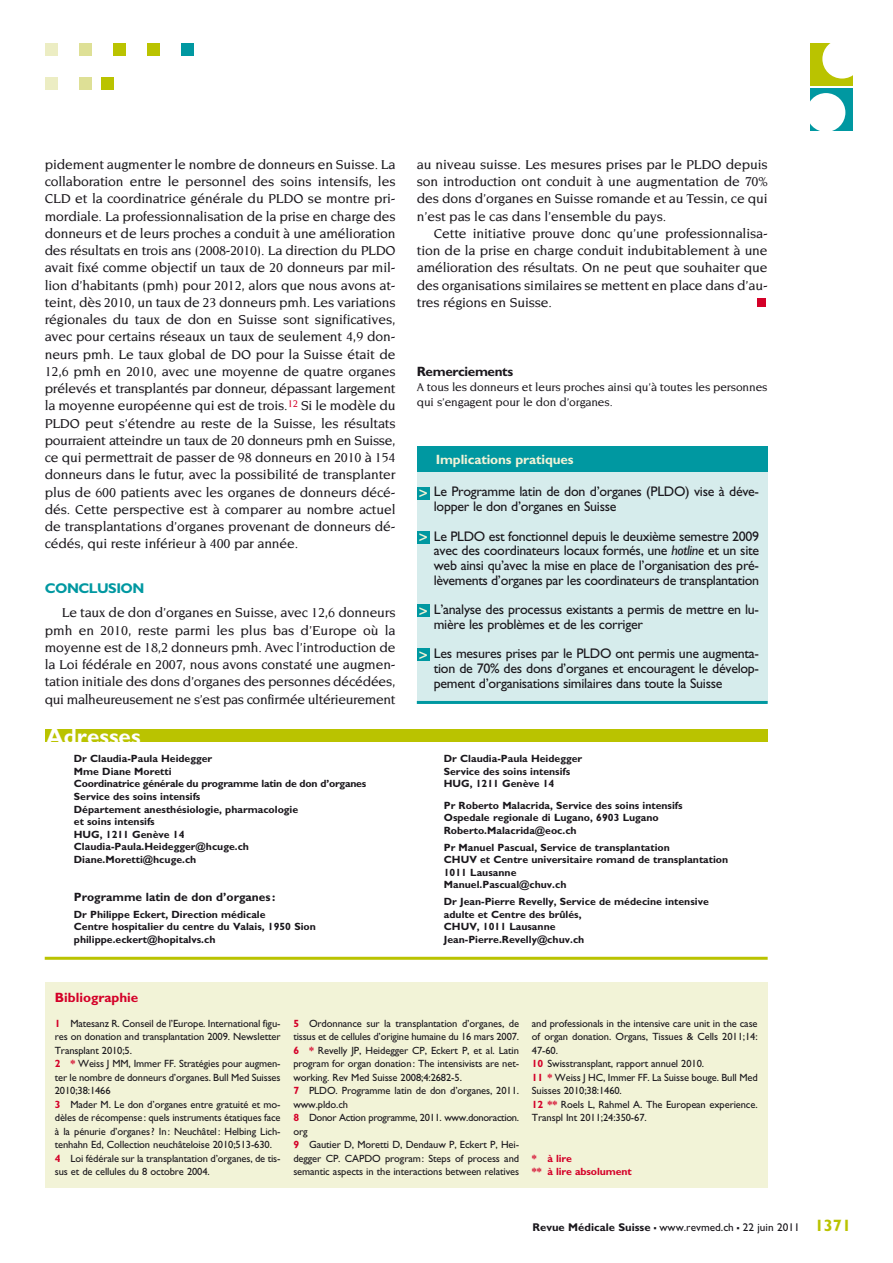
<style>
.page{position:relative;width:893px;height:1263px;background:#fff}
.page>*{position:absolute;margin:0;border:0;box-sizing:border-box;transform-origin:0 0}
.t1{font:700 22.5px "Gill Sans";color:#fff}
.t2{font:700 14.1px "Gill Sans";letter-spacing:-.035em;color:#0098a1}
.t3{font:500 13.95px/17.2px "Novarese";letter-spacing:-.01em;color:#1a171c;text-align:justify}
.t4{font:13.95px/14.7px "Gill Sans";letter-spacing:-.02em;color:#1a171c}
.t5{font:700 13.5px "Gill Sans";letter-spacing:-.01em;color:#f2f3d7}
.t6{font:700 13.5px "Gill Sans";color:#d40028}
.t7{font:700 13.5px "Gill Sans";letter-spacing:-.025em;color:#1a171c}
.t8{font:500 12px/15px "Novarese";letter-spacing:-.01em;color:#1a171c}
.t9{font:700 12px "Gill Sans";color:#1a171c}
.t10{font:11.25px "Gill Sans";color:#1a171c}
.t11{font:10.5px/13.5px "Gill Sans";letter-spacing:-.01em;color:#1a171c}
.t12{font:700 10.5px/12.6px "Gill Sans";color:#1a171c}
.t13{font:700 10.5px/13.5px "Gill Sans";letter-spacing:-.01em;color:#d40028}
.s1{font-family:"Insignia";font-size:15px;color:#f2f3d7}
.s2{font-style:italic}
.s3{font-weight:700;color:#d40028}
.s4{font-weight:700}
.s5{font-weight:700;font-size:16.5px}
.s6{font-weight:700;font-size:16.5px;color:#bac300}
</style>
<div class="page">
<div style="left:181px;top:43px;width:13px;height:13px;background:#0098a1"></div>
<div style="left:147px;top:43px;width:13px;height:13px;background:#bac300"></div>
<div style="left:113px;top:43px;width:13px;height:13px;background:#bac300"></div>
<div style="left:79px;top:43px;width:13px;height:13px;background:#dee096"></div>
<div style="left:45px;top:43px;width:12px;height:13px;background:#ecedc3"></div>
<div style="left:101px;top:77px;width:13px;height:13px;background:#bac300"></div>
<div style="left:79px;top:77px;width:13px;height:13px;background:#dee096"></div>
<div style="left:45px;top:77px;width:12px;height:13px;background:#ecedc3"></div>
<div style="left:758px;top:298px;width:8px;height:9px;background:#d40028"></div>
<div style="left:810px;top:43px;width:42px;height:43px;background:#bac300"></div>
<div style="left:822px;top:39px;width:40px;height:40px;background:#fff;border-radius:50%"></div>
<div style="left:810px;top:88px;width:42px;height:43px;background:#0098a1"></div>
<div style="left:806px;top:93px;width:39px;height:39px;background:#fff;border-radius:50%"></div>
<div style="left:45px;top:983px;width:723px;height:205px;background:#f2f3d7"></div>
<div style="left:417px;top:472px;width:351px;height:230px;background:#d6ecec"></div>
<div style="left:417px;top:446px;width:351px;height:26px;background:#0098a1"></div>
<hr style="left:417px;top:701px;width:351px;height:3px;background:#0098a1">
<div style="left:417px;top:487px;width:13px;height:13px;background:#0098a1"></div>
<div style="left:417px;top:531px;width:13px;height:13px;background:#0098a1"></div>
<div style="left:417px;top:604px;width:13px;height:13px;background:#0098a1"></div>
<div style="left:417px;top:648px;width:13px;height:13px;background:#0098a1"></div>
<div style="left:45px;top:729px;width:723px;height:13px;background:#bac300"></div>
<hr style="left:45px;top:957px;width:723px;height:3px;background:#bac300">
<p class="t3" style="left:45px;top:156px;width:352px">pidement augmenter le nombre de donneurs en Suisse. La collaboration entre le personnel des soins intensifs, les CLD et la coordinatrice générale du PLDO se montre pri&shy;mordiale. La professionnalisation de la prise en charge des donneurs et de leurs proches a conduit à une amélioration des résultats en trois ans (2008-2010). La direction du PLDO avait fixé comme objectif un taux de 20 donneurs par mil&shy;lion d’habitants (pmh) pour 2012, alors que nous avons at&shy;teint, dès 2010, un taux de 23 donneurs pmh. Les variations régionales du taux de don en Suisse sont significatives, avec pour certains réseaux un taux de seulement 4,9 don&shy;neurs pmh. Le taux global de DO pour la Suisse était de 12,6 pmh en 2010, avec une moyenne de quatre organes prélevés et transplantés par donneur, dépassant largement la moyenne européenne qui est de trois.<sup>12</sup> Si le modèle du PLDO peut s’étendre au reste de la Suisse, les résultats pourraient atteindre un taux de 20 donneurs pmh en Suisse, ce qui permettrait de passer de 98 donneurs en 2010 à 154 donneurs dans le futur, avec la possibilité de transplanter plus de 600 patients avec les organes de donneurs décé&shy;dés. Cette perspective est à comparer au nombre actuel de transplantations d’organes provenant de donneurs dé&shy;cédés, qui reste inférieur à 400 par année.</p>
<p class="t2" style="left:45px;top:580px;width:101px">CONCLUSION</p>
<p class="t3" style="left:45px;top:604px;width:352px;text-indent:17px">Le taux de don d’organes en Suisse, avec 12,6 donneurs pmh en 2010, reste parmi les plus bas d’Europe où la moyenne est de 18,2 donneurs pmh. Avec l’introduction de la Loi fédérale en 2007, nous avons constaté une augmen&shy;tation initiale des dons d’organes des personnes décédées, qui malheureusement ne s’est pas confirmée ultérieurement</p>
<p class="t1" style="left:46px;top:723px;width:96px">Adresses</p>
<p class="t12" style="left:74px;top:752px;width:294px">Dr Claudia-Paula Heidegger<br>Mme Diane Moretti<br>Coordinatrice générale du programme latin de don d’organes<br>Service des soins intensifs<br>Département anesthésiologie, pharmacologie<br>et soins intensifs<br>HUG, 1211 Genève 14<br>Claudia-Paula.Heidegger@hcuge.ch<br>Diane.Moretti@hcuge.ch</p>
<p class="t9" style="left:74px;top:890px;width:203px">Programme latin de don d’organes :</p>
<p class="t12" style="left:74px;top:908px;width:243px">Dr Philippe Eckert, Direction médicale<br>Centre hospitalier du centre du Valais, 1950 Sion philippe.eckert@hopitalvs.ch</p>
<p class="t6" style="left:55px;top:989px;width:85px">Bibliographie</p>
<p class="t3" style="left:417px;top:156px;width:352px">au niveau suisse. Les mesures prises par le PLDO depuis</p>
<p class="t3" style="left:417px;top:173px;width:352px">son introduction ont conduit à une augmentation de 70%</p>
<p class="t3" style="left:417px;top:190px;width:352px">des dons d’organes en Suisse romande et au Tessin, ce qui</p>
<p class="t3" style="left:417px;top:207px;width:251px">n’est pas le cas dans l’ensemble du pays.</p>
<p class="t3" style="left:434px;top:225px;width:335px">Cette initiative prouve donc qu’une professionnalisa-</p>
<p class="t3" style="left:417px;top:242px;width:352px">tion de la prise en charge conduit indubitablement à une</p>
<p class="t3" style="left:417px;top:259px;width:352px">amélioration des résultats. On ne peut que souhaiter que</p>
<p class="t3" style="left:417px;top:276px;width:352px">des organisations similaires se mettent en place dans d’au-</p>
<p class="t3" style="left:417px;top:294px;width:137px">tres régions en Suisse.</p>
<p class="t7" style="left:417px;top:363px;width:98px">Remerciements</p>
<p class="t8" style="left:417px;top:379px;width:352px">A tous les donneurs et leurs proches ainsi qu’à toutes les personnes qui s’engagent pour le don d’organes.</p>
<p class="t5" style="left:436px;top:451px;width:139px">Implications pratiques</p>
<p class="t4" style="left:434px;top:484px;width:327px;text-indent:-15px"><span class="s1">&gt;</span> Le Programme latin de don d’organes (PLDO) vise à déve&shy;lopper le don d’organes en Suisse</p>
<p class="t4" style="left:434px;top:528px;width:327px;text-align:justify;text-indent:-15px"><span class="s1">&gt;</span> Le PLDO est fonctionnel depuis le deuxième semestre 2009 avec des coordinateurs locaux formés, une <span class="s2">hotline</span> et un site web ainsi qu’avec la mise en place de l’organisation des pré&shy;lèvements d’organes par les coordinateurs de transplantation</p>
<p class="t4" style="left:434px;top:602px;width:327px;text-indent:-15px"><span class="s1">&gt;</span> L’analyse des processus existants a permis de mettre en lu&shy;mière les problèmes et de les corriger</p>
<p class="t4" style="left:434px;top:646px;width:327px;text-align:justify;text-indent:-15px"><span class="s1">&gt;</span> Les mesures prises par le PLDO ont permis une augmenta&shy;tion de 70% des dons d’organes et encouragent le dévelop&shy;pement d’organisations similaires dans toute la Suisse</p>
<p class="t12" style="left:444px;top:752px;width:140px">Dr Claudia-Paula Heidegger<br>Service des soins intensifs<br>HUG, 1211 Genève 14</p>
<p class="t12" style="left:444px;top:799px;width:240px">Pr Roberto Malacrida, Service des soins intensifs<br>Ospedale regionale di Lugano, 6903 Lugano<br>Roberto.Malacrida@eoc.ch</p>
<p class="t12" style="left:444px;top:841px;width:286px">Pr Manuel Pascual, Service de transplantation<br>CHUV et Centre universitaire romand de transplantation 1011 Lausanne<br>Manuel.Pascual@chuv.ch</p>
<p class="t12" style="left:444px;top:895px;width:266px">Dr Jean-Pierre Revelly, Service de médecine intensive adulte et Centre des brûlés,<br>CHUV, 1011 Lausanne<br>Jean-Pierre.Revelly@chuv.ch</p>
<p class="t11" style="left:55px;top:1016px;width:227px"><span class="s3">1</span> Matesanz R. Conseil de l’Europe. International figu&shy;res on donation and transplantation 2009. Newsletter Transplant 2010;5.<br><span class="s3">2 *</span> Weiss J MM, Immer FF. Stratégies pour augmen&shy;ter le nombre de donneurs d’organes. Bull Med Suisses 2010;38:1466<br><span class="s3">3</span> Mader M. Le don d’organes entre gratuité et mo&shy;dèles de récompense: quels instruments étatiques face à la pénurie d’organes? In: Neuchâtel: Helbing Lich&shy;tenhahn Ed, Collection neuchâteloise 2010;513-630.<br><span class="s3">4</span> Loi fédérale sur la transplantation d’organes, de tis&shy;sus et de cellules du 8 octobre 2004.</p>
<p class="t11" style="left:293px;top:1016px;width:227px"><span class="s3">5</span> Ordonnance sur la transplantation d’organes, de tissus et de cellules d’origine humaine du 16 mars 2007.<br><span class="s3">6 *</span> Revelly JP, Heidegger CP, Eckert P, et al. Latin program for organ donation: The intensivists are net&shy;working. Rev Med Suisse 2008;4:2682-5.<br><span class="s3">7</span> PLDO. Programme latin de don d’organes, 2011. www.pldo.ch<br><span class="s3">8</span> Donor Action programme, 2011. www.donoraction. org<br><span class="s3">9</span> Gautier D, Moretti D, Dendauw P, Eckert P, Hei&shy;degger CP. CAPDO program: Steps of process and semantic aspects in the interactions between relatives</p>
<p class="t11" style="left:532px;top:1016px;width:227px">and professionals in the intensive care unit in the case of organ donation. Organs, Tissues &amp; Cells 2011;14:<br>47-60.<br><span class="s3">10</span> Swisstransplant, rapport annuel 2010.<br><span class="s3">11 *</span> Weiss J HC, Immer FF. La Suisse bouge. Bull Med Suisses 2010;38:1460.<br><span class="s3">12 **</span> Roels L, Rahmel A. The European experience.<br>Transpl Int 2011;24:350-67.</p>
<p class="t13" style="left:532px;top:1151px;width:101px">* à lire<br>** à lire absolument</p>
<p class="t10" style="left:532px;top:1221px;width:320px"><span class="s4">Revue Médicale Suisse</span> <span class="s5">–</span> www.revmed.ch <span class="s5">–</span> 22 juin 2011 <span class="s6">1371</span></p>
</div>
